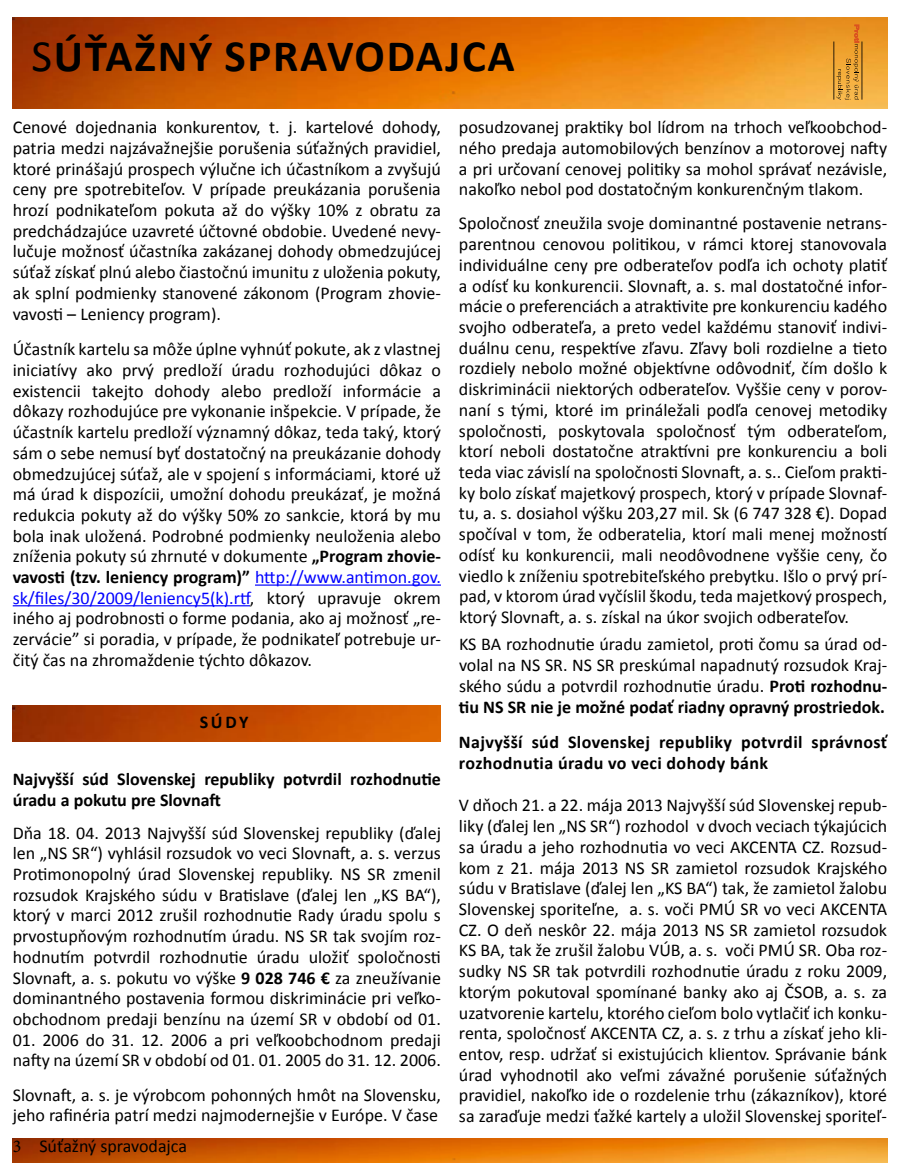
<style>
.page{position:relative;width:900px;height:1175px;background:#fff}
.page>*{position:absolute;margin:0;border:0;box-sizing:border-box;transform-origin:0 0}
.t1{font:700 45px "Calibri";letter-spacing:.04em;color:#000}
.t2{font:18px/20.7px "Calibri";color:#000;text-align:justify}
.t3{font:700 18px/20.7px "Calibri";letter-spacing:.01em;color:#000}
.s1{font-weight:400}
.s2{font-weight:700}
.s3{color:#00f}
.s4{font-family:"Minion Pro"}
</style>
<div class="page">
<img style="left:13px;top:17px;width:874px;height:92px">
<svg style="left:837px;top:25px;width:22px;height:75px;background:#dd9630"></svg>
<hr style="left:862px;top:42px;width:1px;height:58px;background:#000">
<hr style="left:834px;top:42px;width:1px;height:58px;background:#000">
<img style="left:13px;top:1138px;width:874px;height:24px">
<hr style="left:255px;top:584px;width:186px;height:1px;background:#00f">
<hr style="left:13px;top:605px;width:237px;height:1px;background:#00f">
<img style="left:13px;top:705px;width:428px;height:36px">
<h1 class="t1" style="left:31px;top:27px;width:485px"><span class="s1">S</span>úťažný spravodajca</h1>
<p class="t2" style="left:13px;top:117px;width:430px">Cenové dojednania konkurentov, t. j. kartelové dohody, patria medzi najzávažnejšie porušenia súťažných pravidiel, ktoré prinášajú prospech výlučne ich účastníkom a zvyšujú ceny pre spotrebiteľov. V prípade preukázania porušenia hrozí podnikateľom pokuta až do výšky 10% z obratu za predchádzajúce uzavreté účtovné obdobie. Uvedené nevy&shy;lučuje možnosť účastníka zakázanej dohody obmedzujúcej súťaž získať plnú alebo čiastočnú imunitu z uloženia pokuty, ak splní podmienky stanovené zákonom (Program zhovie&shy;vavosti – Leniency program).</p>
<p class="t2" style="left:13px;top:339px;width:430px">Účastník kartelu sa môže úplne vyhnúť pokute, ak z vlastnej iniciatívy ako prvý predloží úradu rozhodujúci dôkaz o existencii takejto dohody alebo predloží informácie a dôkazy rozhodujúce pre vykonanie inšpekcie. V prípade, že účastník kartelu predloží významný dôkaz, teda taký, ktorý sám o sebe nemusí byť dostatočný na preukázanie dohody obmedzujúcej súťaž, ale v spojení s informáciami, ktoré už má úrad k dispozícii, umožní dohodu preukázať, je možná redukcia pokuty až do výšky 50% zo sankcie, ktorá by mu bola inak uložená. Podrobné podmienky neuloženia alebo zníženia pokuty sú zhrnuté v dokumente <span class="s2">„Program zhovie&shy;vavosti (tzv. leniency program)”</span> <span class="s3">http://www.antimon.gov. sk/files/30/2009/leniency5(k).rtf</span>, ktorý upravuje okrem iného aj podrobnosti o forme podania, ako aj možnosť „re&shy;zervácie” si poradia, v prípade, že podnikateľ potrebuje ur&shy;čitý čas na zhromaždenie týchto dôkazov.</p>
<p class="t3" style="left:200px;top:712px;width:50px">Súdy</p>
<p class="t3" style="left:13px;top:768px;width:430px">Najvyšší súd Slovenskej republiky potvrdil rozhodnutie úradu a pokutu pre Slovnaft</p>
<p class="t2" style="left:13px;top:822px;width:430px">Dňa 18. 04. 2013 Najvyšší súd Slovenskej republiky (ďalej len „NS SR“) vyhlásil rozsudok vo veci Slovnaft, a. s. verzus Protimonopolný úrad Slovenskej republiky. NS SR zmenil rozsudok Krajského súdu v Bratislave (ďalej len „KS BA“), ktorý v marci 2012 zrušil rozhodnutie Rady úradu spolu s prvostupňovým rozhodnutím úradu. NS SR tak svojím roz&shy;hodnutím potvrdil rozhodnutie úradu uložiť spoločnosti Slovnaft, a. s. pokutu vo výške <span class="s2">9 028 746 €</span> za zneužívanie dominantného postavenia formou diskriminácie pri veľko&shy;obchodnom predaji benzínu na území SR v období od 01.</p>
<p class="t2" style="left:13px;top:1029px;width:430px">01. 2006 do 31. 12. 2006 a pri veľkoobchodnom predaji nafty na území SR v období od 01. 01. 2005 do 31. 12. 2006.</p>
<p class="t2" style="left:13px;top:1084px;width:430px">Slovnaft, a. s. je výrobcom pohonných hmôt na Slovensku, jeho rafinéria patrí medzi najmodernejšie v Európe. V čase</p>
<p class="t2" style="left:13px;top:1135px;width:176px"><span class="s4">3</span> Súťažný spravodajca</p>
<p class="t2" style="left:459px;top:117px;width:430px">posudzovanej praktiky bol lídrom na trhoch veľkoobchod&shy;ného predaja automobilových benzínov a motorovej nafty a pri určovaní cenovej politiky sa mohol správať nezávisle, nakoľko nebol pod dostatočným konkurenčným tlakom.</p>
<p class="t2" style="left:459px;top:213px;width:430px">Spoločnosť zneužila svoje dominantné postavenie netrans&shy;parentnou cenovou politikou, v rámci ktorej stanovovala individuálne ceny pre odberateľov podľa ich ochoty platiť a odísť ku konkurencii. Slovnaft, a. s. mal dostatočné infor&shy;mácie o preferenciách a atraktivite pre konkurenciu kadého svojho odberateľa, a preto vedel každému stanoviť indivi&shy;duálnu cenu, respektíve zľavu. Zľavy boli rozdielne a tieto rozdiely nebolo možné objektívne odôvodniť, čím došlo k diskriminácii niektorých odberateľov. Vyššie ceny v porov&shy;naní s tými, ktoré im prináležali podľa cenovej metodiky spoločnosti, poskytovala spoločnosť tým odberateľom, ktorí neboli dostatočne atraktívni pre konkurenciu a boli teda viac závislí na spoločnosti Slovnaft, a. s.. Cieľom prakti&shy;ky bolo získať majetkový prospech, ktorý v prípade Slovnaf&shy;tu, a. s. dosiahol výšku 203,27 mil. Sk (6 747 328 €). Dopad spočíval v tom, že odberatelia, ktorí mali menej možností odísť ku konkurencii, mali neodôvodnene vyššie ceny, čo viedlo k zníženiu spotrebiteľského prebytku. Išlo o prvý prí&shy;pad, v ktorom úrad vyčíslil škodu, teda majetkový prospech, ktorý Slovnaft, a. s. získal na úkor svojich odberateľov.</p>
<p class="t2" style="left:459px;top:634px;width:430px">KS BA rozhodnutie úradu zamietol, proti čomu sa úrad od&shy;volal na NS SR. NS SR preskúmal napadnutý rozsudok Kraj&shy;ského súdu a potvrdil rozhodnutie úradu. <span class="s2">Proti rozhodnu&shy;tiu NS SR nie je možné podať riadny opravný prostriedok.</span></p>
<p class="t3" style="left:459px;top:732px;width:431px">Najvyšší súd Slovenskej republiky potvrdil správnosť rozhodnutia úradu vo veci dohody bánk</p>
<p class="t2" style="left:459px;top:795px;width:430px">V dňoch 21. a 22. mája 2013 Najvyšší súd Slovenskej repub&shy;liky (ďalej len „NS SR“) rozhodol v dvoch veciach týkajúcich sa úradu a jeho rozhodnutia vo veci AKCENTA CZ. Rozsud&shy;kom z 21. mája 2013 NS SR zamietol rozsudok Krajského súdu v Bratislave (ďalej len „KS BA“) tak, že zamietol žalobu Slovenskej sporiteľne, a. s. voči PMÚ SR vo veci AKCENTA CZ. O deň neskôr 22. mája 2013 NS SR zamietol rozsudok KS BA, tak že zrušil žalobu VÚB, a. s. voči PMÚ SR. Oba roz&shy;sudky NS SR tak potvrdili rozhodnutie úradu z roku 2009, ktorým pokutoval spomínané banky ako aj ČSOB, a. s. za uzatvorenie kartelu, ktorého cieľom bolo vytlačiť ich konku&shy;renta, spoločnosť AKCENTA CZ, a. s. z trhu a získať jeho kli&shy;entov, resp. udržať si existujúcich klientov. Správanie bánk úrad vyhodnotil ako veľmi závažné porušenie súťažných pravidiel, nakoľko ide o rozdelenie trhu (zákazníkov), ktoré sa zaraďuje medzi ťažké kartely a uložil Slovenskej sporiteľ-</p>
</div>
